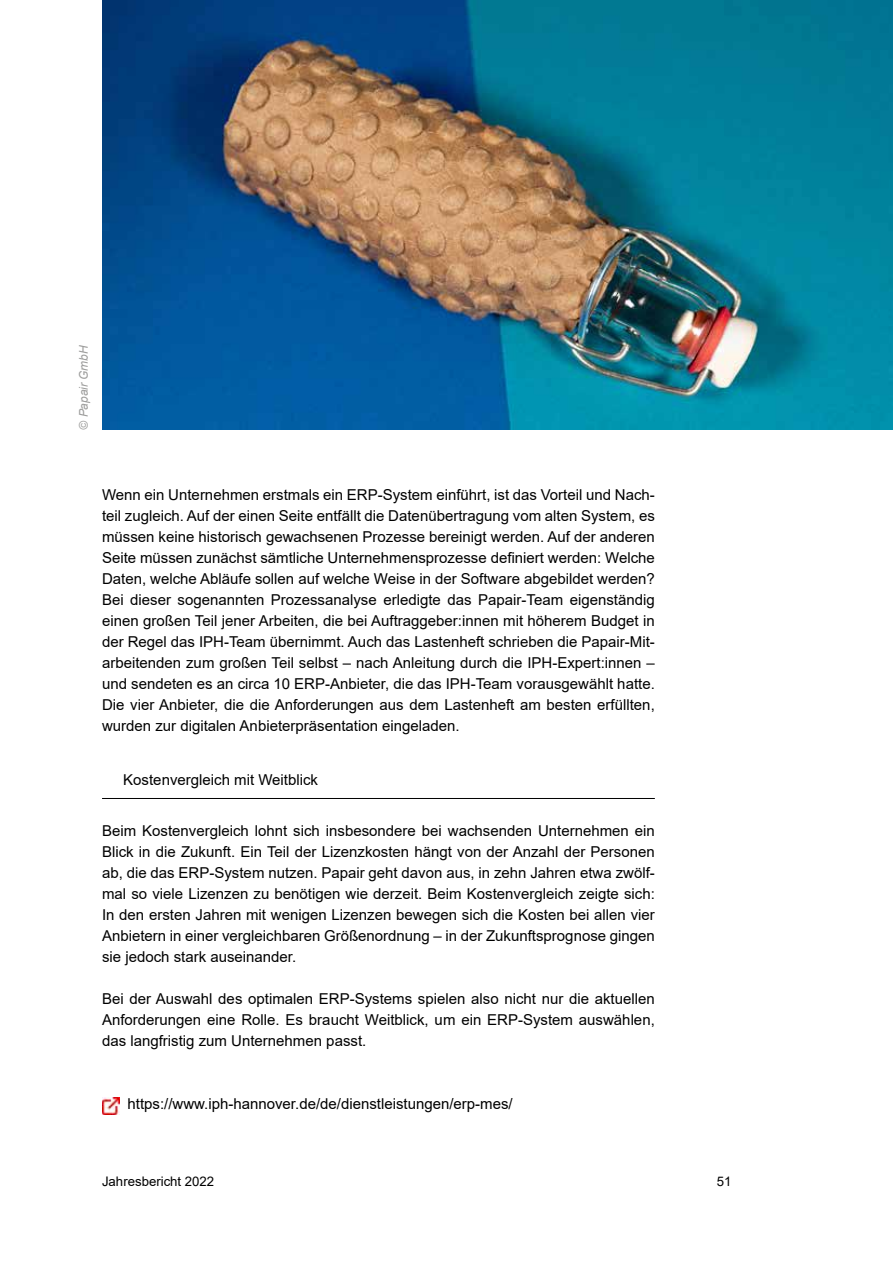
<style>
.page{position:relative;width:893px;height:1263px;background:#fff}
.page>*{position:absolute;margin:0;border:0;box-sizing:border-box;transform-origin:0 0}
.t1{font:15px/21px "Arial";color:#000;text-align:justify}
.t2{font:13.2px "Arial";color:#000}
.t3{font:italic 12px "Arial";color:#9d9d9c}
</style>
<div class="page">
<img style="left:102px;top:0;width:791px;height:429px">
<hr style="left:102px;top:798px;width:553px;height:1px;background:#000">
<img style="left:102px;top:1097px;width:17px;height:17px">
<p class="t3" style="left:76px;top:429px;width:86px;rotate:-90deg">© Papair GmbH</p>
<p class="t1" style="left:102px;top:484px;width:554px">Wenn ein Unternehmen erstmals ein ERP-System einführt, ist das Vorteil und Nach&shy;teil zugleich. Auf der einen Seite entfällt die Datenübertragung vom alten System, es müssen keine historisch gewachsenen Prozesse bereinigt werden. Auf der anderen Seite müssen zunächst sämtliche Unternehmensprozesse definiert werden: Welche Daten, welche Abläufe sollen auf welche Weise in der Software abgebildet werden?<br>Bei dieser sogenannten Prozessanalyse erledigte das Papair-Team eigenständig einen großen Teil jener Arbeiten, die bei Auftraggeber:innen mit höherem Budget in der Regel das IPH-Team übernimmt. Auch das Lastenheft schrieben die Papair-Mit&shy;arbeitenden zum großen Teil selbst – nach Anleitung durch die IPH-Expert:innen – und sendeten es an circa 10 ERP-Anbieter, die das IPH-Team vorausgewählt hatte.<br>Die vier Anbieter, die die Anforderungen aus dem Lastenheft am besten erfüllten, wurden zur digitalen Anbieterpräsentation eingeladen.</p>
<p class="t1" style="left:123px;top:769px;width:196px">Kostenvergleich mit Weitblick</p>
<p class="t1" style="left:102px;top:820px;width:554px">Beim Kostenvergleich lohnt sich insbesondere bei wachsenden Unternehmen ein Blick in die Zukunft. Ein Teil der Lizenzkosten hängt von der Anzahl der Personen ab, die das ERP-System nutzen. Papair geht davon aus, in zehn Jahren etwa zwölf&shy;mal so viele Lizenzen zu benötigen wie derzeit. Beim Kostenvergleich zeigte sich:<br>In den ersten Jahren mit wenigen Lizenzen bewegen sich die Kosten bei allen vier Anbietern in einer vergleichbaren Größenordnung – in der Zukunftsprognose gingen sie jedoch stark auseinander.</p>
<p class="t1" style="left:102px;top:988px;width:554px">Bei der Auswahl des optimalen ERP-Systems spielen also nicht nur die aktuellen Anforderungen eine Rolle. Es braucht Weitblick, um ein ERP-System auswählen, das langfristig zum Unternehmen passt.</p>
<p class="t1" style="left:128px;top:1093px;width:387px">https://www.iph-hannover.de/de/dienstleistungen/erp-mes/</p>
<p class="t2" style="left:102px;top:1172px;width:114px">Jahresbericht 2022</p>
<p class="t2" style="left:717px;top:1172px;width:16px">51</p>
</div>
